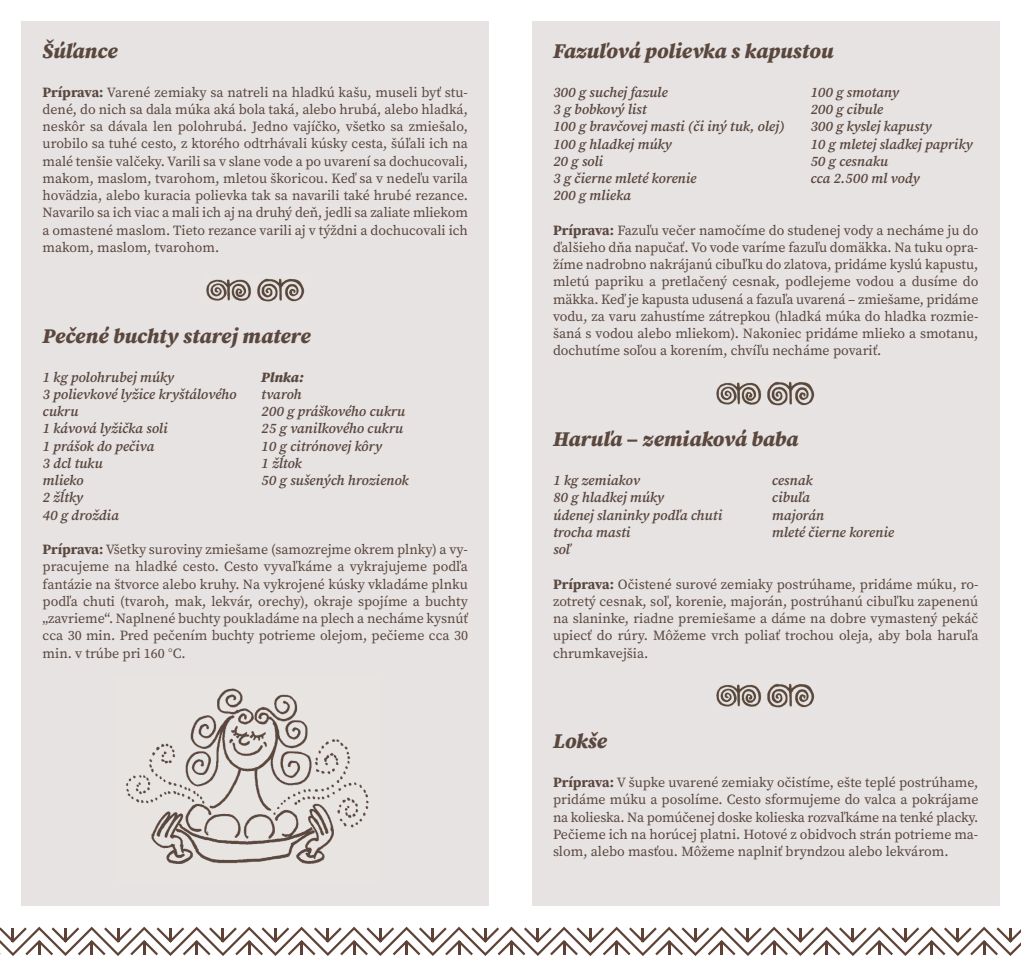
<style>
.page{position:relative;width:1021px;height:978px;background:#fff}
.page>*{position:absolute;margin:0;border:0;box-sizing:border-box;transform-origin:0 0}
.t1{font:italic 900 21px "Source Serif Pro";letter-spacing:-.005em;color:#5a473e}
.t2{font:italic 600 14.25px/17.2px "Source Serif Pro";color:#5a473e}
.t3{font:italic 900 14.25px "Source Serif Pro";letter-spacing:-.005em;color:#5a473e}
.t4{font:13.95px/17.2px "Source Serif Pro";color:#5a473e;text-align:justify}
.s1{font-weight:700;font-size:14.25px}
</style>
<div class="page">
<div style="left:531px;top:21px;width:468px;height:885px;background:#e6e3e2"></div>
<img style="left:716px;top:683px;width:99px;height:25px">
<img style="left:716px;top:381px;width:99px;height:25px">
<div style="left:21px;top:21px;width:468px;height:885px;background:#e6e3e2"></div>
<img style="left:206px;top:278px;width:99px;height:24px">
<svg style="left:0;top:927px;width:1020px;height:29px"></svg>
<img style="left:126px;top:688px;width:243px;height:176px">
<h1 class="t1" style="left:43px;top:43px;width:76px">Šúľance</h1>
<p class="t4" style="left:43px;top:85px;width:427px"><span class="s1">Príprava:</span> Varené zemiaky sa natreli na hladkú kašu, museli byť stu&shy;dené, do nich sa dala múka aká bola taká, alebo hrubá, alebo hladká, neskôr sa dávala len polohrubá. Jedno vajíčko, všetko sa zmiešalo, urobilo sa tuhé cesto, z ktorého odtrhávali kúsky cesta, šúľali ich na malé tenšie valčeky. Varili sa v slane vode a po uvarení sa dochucovali, makom, maslom, tvarohom, mletou škoricou. Keď sa v nedeľu varila hovädzia, alebo kuracia polievka tak sa navarili také hrubé rezance.<br>Navarilo sa ich viac a mali ich aj na druhý deň, jedli sa zaliate mliekom a omastené maslom. Tieto rezance varili aj v týždni a dochucovali ich makom, maslom, tvarohom.</p>
<h1 class="t1" style="left:43px;top:328px;width:269px">Pečené buchty starej matere</h1>
<p class="t2" style="left:43px;top:369px;width:195px">1 kg polohrubej múky<br>3 polievkové lyžice kryštálového cukru<br>1 kávová lyžička soli<br>1 prášok do pečiva<br>3 dcl tuku<br>mlieko<br>2 žĺtky<br>40 g droždia</p>
<p class="t3" style="left:261px;top:371px;width:44px">Plnka:</p>
<p class="t2" style="left:261px;top:387px;width:149px">tvaroh<br>200 g práškového cukru<br>25 g vanilkového cukru<br>10 g citrónovej kôry<br>1 žĺtok<br>50 g sušených hrozienok</p>
<p class="t4" style="left:43px;top:542px;width:427px"><span class="s1">Príprava:</span> Všetky suroviny zmiešame (samozrejme okrem plnky) a vy&shy;pracujeme na hladké cesto. Cesto vyvaľkáme a vykrajujeme podľa fantázie na štvorce alebo kruhy. Na vykrojené kúsky vkladáme plnku podľa chuti (tvaroh, mak, lekvár, orechy), okraje spojíme a buchty „zavrieme“. Naplnené buchty poukladáme na plech a necháme kysnúť cca 30 min. Pred pečením buchty potrieme olejom, pečieme cca 30 min. v trúbe pri 160 °C.</p>
<h1 class="t1" style="left:553px;top:43px;width:282px">Fazuľová polievka s kapustou</h1>
<p class="t2" style="left:553px;top:85px;width:233px">300 g suchej fazule<br>3 g bobkový list<br>100 g bravčovej masti (či iný tuk, olej)<br>100 g hladkej múky<br>20 g soli<br>3 g čierne mleté korenie<br>200 g mlieka</p>
<p class="t2" style="left:810px;top:85px;width:164px">100 g smotany<br>200 g cibule<br>300 g kyslej kapusty<br>10 g mletej sladkej papriky<br>50 g cesnaku<br>cca 2.500 ml vody</p>
<p class="t4" style="left:553px;top:223px;width:427px"><span class="s1">Príprava:</span> Fazuľu večer namočíme do studenej vody a necháme ju do ďalšieho dňa napučať. Vo vode varíme fazuľu domäkka. Na tuku opra&shy;žíme nadrobno nakrájanú cibuľku do zlatova, pridáme kyslú kapustu, mletú papriku a pretlačený cesnak, podlejeme vodou a dusíme do mäkka. Keď je kapusta udusená a fazuľa uvarená – zmiešame, pridáme vodu, za varu zahustíme zátrepkou (hladká múka do hladka rozmie&shy;šaná s vodou alebo mliekom). Nakoniec pridáme mlieko a smotanu, dochutíme soľou a korením, chvíľu necháme povariť.</p>
<h1 class="t1" style="left:553px;top:431px;width:247px">Haruľa – zemiaková baba</h1>
<p class="t2" style="left:553px;top:473px;width:171px">1 kg zemiakov<br>80 g hladkej múky<br>údenej slaninky podľa chuti trocha masti<br>soľ</p>
<p class="t2" style="left:771px;top:473px;width:124px">cesnak<br>cibuľa<br>majorán<br>mleté čierne korenie</p>
<p class="t4" style="left:553px;top:576px;width:427px"><span class="s1">Príprava:</span> Očistené surové zemiaky postrúhame, pridáme múku, ro&shy;zotretý cesnak, soľ, korenie, majorán, postrúhanú cibuľku zapenenú na slaninke, riadne premiešame a dáme na dobre vymastený pekáč upiecť do rúry. Môžeme vrch poliať trochou oleja, aby bola haruľa chrumkavejšia.</p>
<h1 class="t1" style="left:553px;top:733px;width:55px">Lokše</h1>
<p class="t4" style="left:553px;top:775px;width:427px"><span class="s1">Príprava:</span> V šupke uvarené zemiaky očistíme, ešte teplé postrúhame, pridáme múku a posolíme. Cesto sformujeme do valca a pokrájame na kolieska. Na pomúčenej doske kolieska rozvaľkáme na tenké placky.<br>Pečieme ich na horúcej platni. Hotové z obidvoch strán potrieme ma&shy;slom, alebo masťou. Môžeme naplniť bryndzou alebo lekvárom.</p>
</div>
